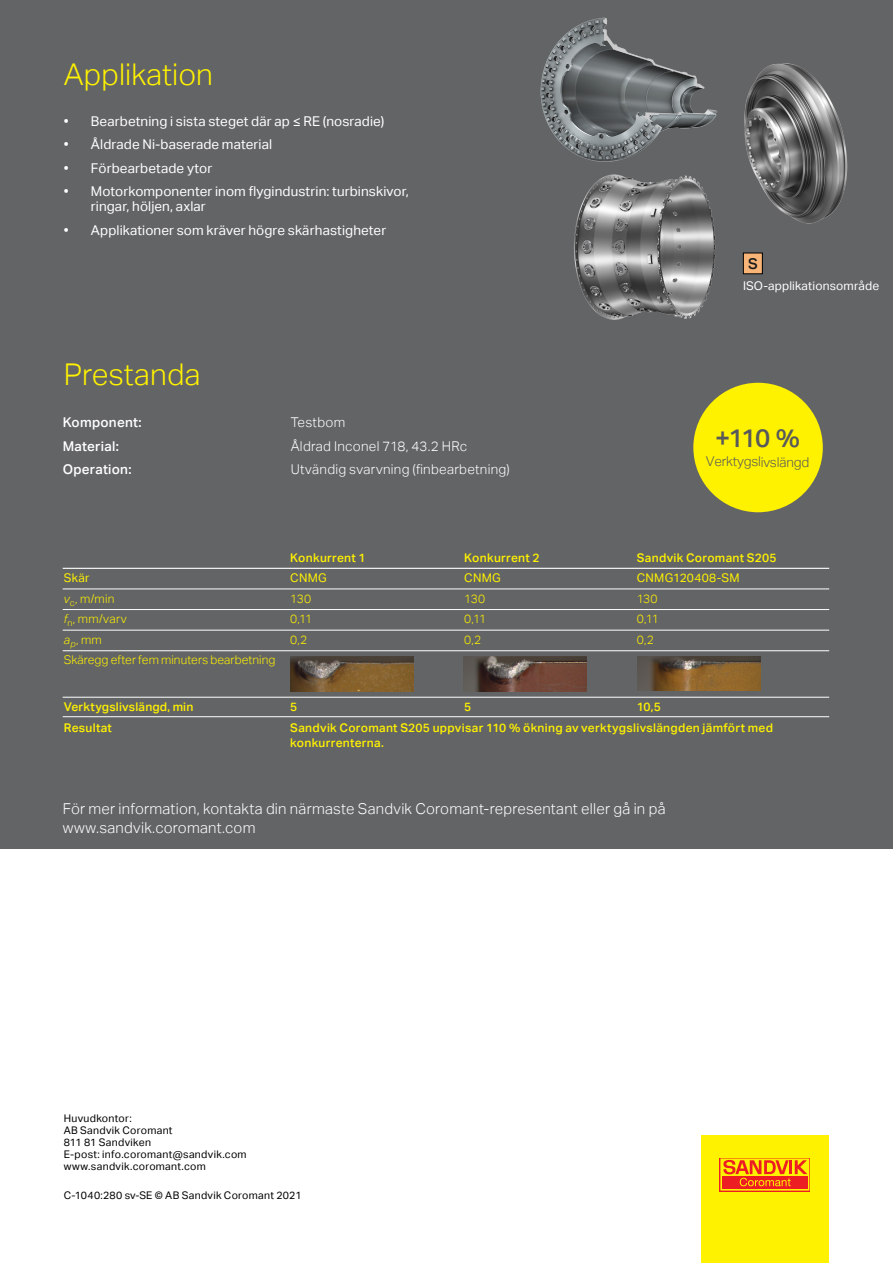
<style>
.page{position:relative;width:893px;height:1263px;background:#fff}
.page>*{position:absolute;margin:0;border:0;box-sizing:border-box;transform-origin:0 0}
.t1{font:300 30px "Aktiv Grotesk";color:#fff200}
.t2{font:500 25.5px "Aktiv Grotesk";color:#58595b}
.t3{font:300 15px/19.5px "Aktiv Grotesk";letter-spacing:.015em;color:#fff}
.t4{font:500 15px "Aktiv Grotesk";color:#1c1c1c}
.t5{font:13.5px/15px "Aktiv Grotesk";letter-spacing:.01em;color:#fff}
.t6{font:300 13.5px "Aktiv Grotesk";letter-spacing:.02em;color:#fff}
.t7{font:500 13.5px "Aktiv Grotesk";letter-spacing:.015em;color:#fff}
.t8{font:300 13.5px "Aktiv Grotesk";letter-spacing:-.02em;color:#58595b}
.t9{font:500 12px/15px "Aktiv Grotesk";letter-spacing:.025em;color:#fff200}
.t10{font:300 12px "Aktiv Grotesk";letter-spacing:.005em;color:#fff200}
.t11{font:12px "Aktiv Grotesk";letter-spacing:.025em;color:#fff200}
.t12{font:12px "Aktiv Grotesk";letter-spacing:.01em;color:#fff}
.t13{font:10.5px/12px "Aktiv Grotesk";letter-spacing:.03em;color:#000}
.s1{font-style:italic}
</style>
<div class="page">
<div style="left:0;top:0;width:893px;height:848px;background:#636466"></div>
<div style="left:701px;top:1136px;width:128px;height:127px;background:#fff200"></div>
<svg style="left:720px;top:1158px;width:90px;height:33px"></svg>
<svg style="left:720px;top:1158px;width:89px;height:32px"></svg>
<svg style="left:722px;top:1176px;width:85px;height:12px"></svg>
<svg style="left:723px;top:1159px;width:84px;height:27px"></svg>
<img style="left:540px;top:17px;width:178px;height:145px">
<img style="left:574px;top:174px;width:142px;height:146px">
<img style="left:744px;top:63px;width:104px;height:161px">
<div style="left:743px;top:253px;width:19px;height:21px;background:#f9b578"></div>
<div style="left:743px;top:253px;width:20px;height:21px;border:1px solid #000"></div>
<div style="left:693px;top:383px;width:130px;height:129px;background:#fff200;border-radius:50%"></div>
<img style="left:291px;top:657px;width:123px;height:34px">
<img style="left:464px;top:657px;width:123px;height:34px">
<img style="left:637px;top:657px;width:123px;height:34px">
<hr style="left:63px;top:568px;width:766px;height:1px;background:#fff">
<hr style="left:63px;top:589px;width:766px;height:1px;background:#fff">
<hr style="left:63px;top:609px;width:766px;height:1px;background:#fff">
<hr style="left:63px;top:630px;width:766px;height:1px;background:#fff">
<hr style="left:63px;top:650px;width:766px;height:1px;background:#fff">
<hr style="left:63px;top:697px;width:766px;height:1px;background:#fff">
<hr style="left:63px;top:716px;width:766px;height:1px;background:#fff">
<h1 class="t1" style="left:64px;top:57px;width:151px">Applikation</h1>
<p class="t5" style="left:64px;top:113px;width:322px">• Bearbetning i sista steget där ap ≤ RE (nosradie)</p>
<p class="t5" style="left:64px;top:137px;width:210px">• Åldrade Ni-baserade material</p>
<p class="t5" style="left:64px;top:160px;width:150px">• Förbearbetade ytor</p>
<p class="t5" style="left:91px;top:184px;width:320px;text-indent:-27px">• Motorkomponenter inom flygindustrin: turbinskivor, ringar, höljen, axlar</p>
<p class="t5" style="left:64px;top:222px;width:324px">• Applikationer som kräver högre skärhastigheter</p>
<h1 class="t1" style="left:64px;top:357px;width:138px">Prestanda</h1>
<p class="t7" style="left:63px;top:414px;width:80px">Komponent:</p>
<p class="t6" style="left:291px;top:414px;width:56px">Testbom</p>
<p class="t7" style="left:63px;top:438px;width:58px">Material:</p>
<p class="t6" style="left:291px;top:438px;width:178px">Åldrad Inconel 718, 43.2 HRc</p>
<p class="t7" style="left:63px;top:461px;width:70px">Operation:</p>
<p class="t6" style="left:291px;top:461px;width:221px">Utvändig svarvning (finbearbetning)</p>
<p class="t4" style="left:748px;top:255px;width:11px">S</p>
<p class="t12" style="left:743px;top:279px;width:138px">ISO-applikationsområde</p>
<h2 class="t2" style="left:715px;top:423px;width:86px">+110 %</h2>
<p class="t8" style="left:706px;top:454px;width:105px">Verktygslivslängd</p>
<p class="t9" style="left:290px;top:550px;width:77px">Konkurrent 1</p>
<p class="t9" style="left:464px;top:550px;width:77px">Konkurrent 2</p>
<p class="t9" style="left:637px;top:550px;width:141px">Sandvik Coromant S205</p>
<p class="t11" style="left:64px;top:571px;width:27px">Skär</p>
<p class="t11" style="left:290px;top:571px;width:38px">CNMG</p>
<p class="t11" style="left:464px;top:571px;width:38px">CNMG</p>
<p class="t11" style="left:637px;top:571px;width:104px">CNMG120408-SM</p>
<p class="t10" style="left:64px;top:592px;width:52px"><span class="s1">v</span><sub>c</sub>, m/min</p>
<p class="t10" style="left:290px;top:592px;width:22px">130</p>
<p class="t10" style="left:464px;top:592px;width:22px">130</p>
<p class="t10" style="left:637px;top:592px;width:22px">130</p>
<p class="t10" style="left:64px;top:612px;width:64px"><span class="s1">f</span><sub>n</sub>, mm/varv</p>
<p class="t10" style="left:290px;top:612px;width:24px">0,11</p>
<p class="t10" style="left:464px;top:612px;width:24px">0,11</p>
<p class="t10" style="left:637px;top:612px;width:24px">0,11</p>
<p class="t10" style="left:64px;top:633px;width:40px"><span class="s1">a</span><sub>p</sub>, mm</p>
<p class="t10" style="left:290px;top:633px;width:19px">0,2</p>
<p class="t10" style="left:464px;top:633px;width:19px">0,2</p>
<p class="t10" style="left:637px;top:633px;width:19px">0,2</p>
<p class="t10" style="left:64px;top:653px;width:213px">Skäregg efter fem minuters bearbetning</p>
<p class="t9" style="left:64px;top:700px;width:131px">Verktygslivslängd, min</p>
<p class="t9" style="left:290px;top:700px;width:9px">5</p>
<p class="t9" style="left:464px;top:700px;width:9px">5</p>
<p class="t9" style="left:637px;top:700px;width:26px">10,5</p>
<p class="t9" style="left:64px;top:720px;width:50px">Resultat</p>
<p class="t9" style="left:290px;top:720px;width:484px">Sandvik Coromant S205 uppvisar 110 % ökning av verktygslivslängden jämfört med konkurrenterna.</p>
<p class="t3" style="left:63px;top:799px;width:604px">För mer information, kontakta din närmaste Sandvik Coromant-representant eller gå in på www.sandvik.coromant.com</p>
<p class="t13" style="left:64px;top:1113px;width:184px">Huvudkontor:<br>AB Sandvik Coromant<br>811 81 Sandviken<br>E-post: info.coromant@sandvik.com www.sandvik.coromant.com</p>
<p class="t13" style="left:64px;top:1189px;width:239px">C-1040:280 sv-SE © AB Sandvik Coromant 2021</p>
</div>
